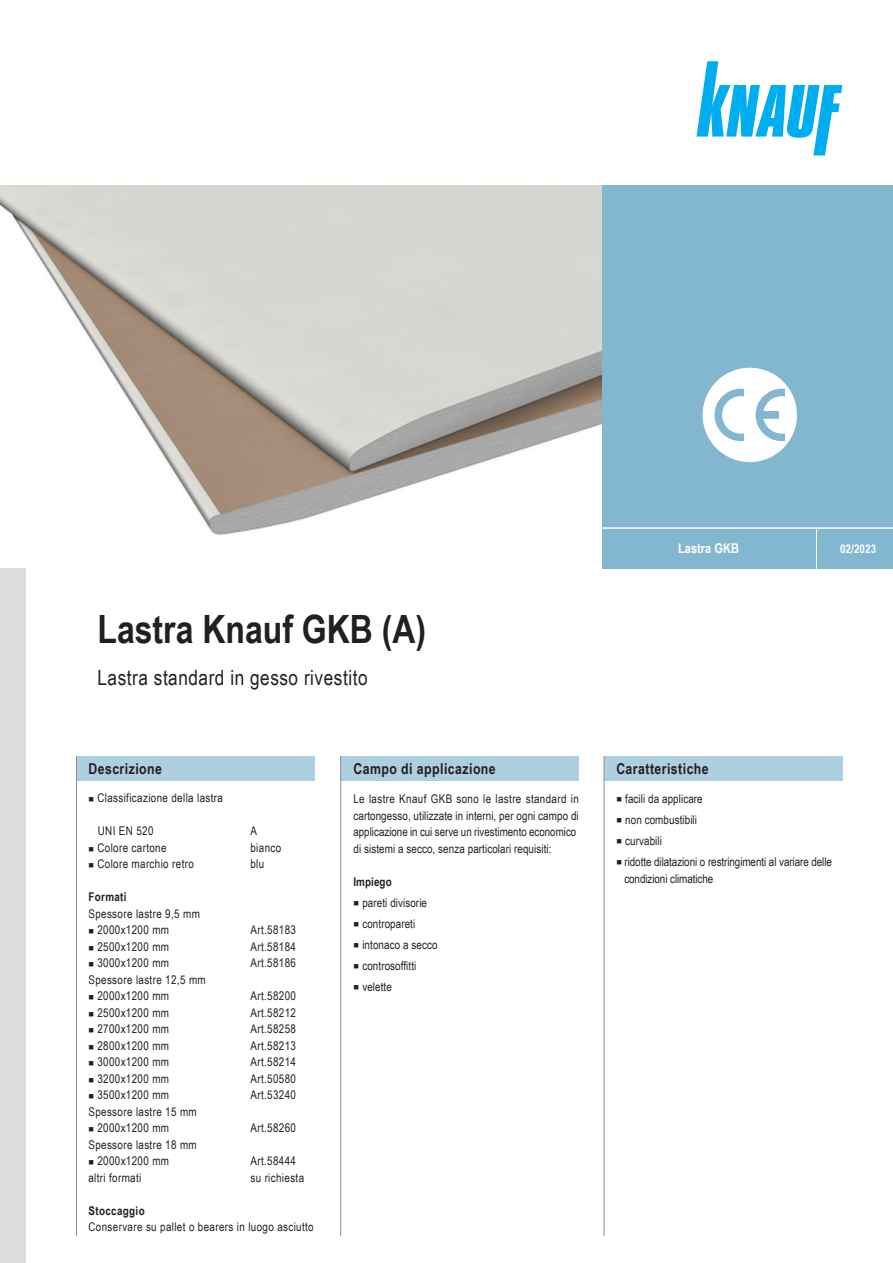
<style>
.page{position:relative;width:893px;height:1263px;background:#fff}
.page>*{position:absolute;margin:0;border:0;box-sizing:border-box;transform-origin:0 0}
.t1{font:700 39px "Arial Narrow";color:#231f20}
.t2{font:21px "Arial Narrow";letter-spacing:.025em;color:#231f20}
.t3{font:700 15px "Arial Narrow";letter-spacing:.03em;color:#231f20}
.t4{font:700 13.5px "Arial Narrow";color:#fff}
.t5{font:12px "Arial Narrow";letter-spacing:.03em;color:#231f20}
.t6{font:12px/16.5px "Arial Narrow";letter-spacing:.005em;color:#231f20}
.t7{font:12px/16.5px "Arial Narrow";letter-spacing:-.005em;color:#231f20}
.t8{font:700 12px "Arial Narrow";letter-spacing:.03em;color:#231f20}
.t9{font:500 condensed 12px "Futura";color:#fff}
.t10{font:700 12px "Arial Narrow";letter-spacing:.005em;color:#231f20}
.s1{font-family:"Arial Narrow";font-weight:700;font-stretch:normal}
</style>
<div class="page">
<div style="left:0;top:554px;width:26px;height:709px;background:#dcdddf"></div>
<div style="left:77px;top:756px;width:238px;height:25px;background:#aecfe0"></div>
<div style="left:341px;top:756px;width:238px;height:25px;background:#aecfe0"></div>
<div style="left:604px;top:756px;width:238px;height:25px;background:#aecfe0"></div>
<svg style="left:696px;top:61px;width:146px;height:94px"></svg>
<hr style="left:76px;top:756px;width:1px;height:480px;background:#869096">
<hr style="left:340px;top:756px;width:1px;height:480px;background:#869096">
<hr style="left:604px;top:756px;width:1px;height:480px;background:#869096">
<div style="left:0;top:185px;width:604px;height:383px;background:#fff"></div>
<img style="left:0;top:185px;width:604px;height:350px">
<div style="left:602px;top:186px;width:291px;height:383px;background:#82b7cf"></div>
<hr style="left:602px;top:527px;width:291px;height:2px;background:#fff">
<hr style="left:816px;top:528px;width:1px;height:41px;background:#fff">
<div style="left:703px;top:368px;width:94px;height:94px;background:#fff;border-radius:50%"></div>
<svg style="left:714px;top:388px;width:30px;height:53px"></svg>
<svg style="left:755px;top:388px;width:30px;height:53px"></svg>
<h1 class="t1" style="left:98px;top:607px;width:330px">Lastra Knauf GKB (A)</h1>
<h2 class="t2" style="left:98px;top:666px;width:272px">Lastra standard in gesso rivestito</h2>
<p class="t4" style="left:678px;top:538px;width:62px">Lastra GKB</p>
<p class="t9" style="left:805px;top:541px;width:73px">07/2016<span class="s1">02/2023</span></p>
<p class="t3" style="left:88px;top:760px;width:75px">Descrizione</p>
<p class="t3" style="left:353px;top:760px;width:144px">Campo di applicazione</p>
<p class="t3" style="left:616px;top:760px;width:94px">Caratteristiche</p>
<p class="t5" style="left:88px;top:791px;width:136px">■ Classificazione della lastra</p>
<p class="t5" style="left:98px;top:824px;width:57px">UNI EN 520</p>
<p class="t5" style="left:250px;top:824px;width:8px">A</p>
<p class="t5" style="left:88px;top:840px;width:80px">■ Colore cartone</p>
<p class="t5" style="left:250px;top:840px;width:32px">bianco</p>
<p class="t5" style="left:88px;top:857px;width:107px">■ Colore marchio retro</p>
<p class="t5" style="left:250px;top:857px;width:15px">blu</p>
<p class="t8" style="left:88px;top:890px;width:40px">Formati</p>
<p class="t5" style="left:88px;top:906px;width:113px">Spessore lastre 9,5 mm</p>
<p class="t5" style="left:88px;top:923px;width:82px">■ 2000x1200 mm</p>
<p class="t5" style="left:250px;top:923px;width:47px">Art.58183</p>
<p class="t5" style="left:88px;top:939px;width:82px">■ 2500x1200 mm</p>
<p class="t5" style="left:250px;top:939px;width:47px">Art.58184</p>
<p class="t5" style="left:88px;top:956px;width:82px">■ 3000x1200 mm</p>
<p class="t5" style="left:250px;top:956px;width:47px">Art.58186</p>
<p class="t5" style="left:88px;top:972px;width:119px">Spessore lastre 12,5 mm</p>
<p class="t5" style="left:88px;top:989px;width:82px">■ 2000x1200 mm</p>
<p class="t5" style="left:250px;top:989px;width:47px">Art.58200</p>
<p class="t5" style="left:88px;top:1005px;width:82px">■ 2500x1200 mm</p>
<p class="t5" style="left:250px;top:1005px;width:47px">Art.58212</p>
<p class="t5" style="left:88px;top:1022px;width:82px">■ 2700x1200 mm</p>
<p class="t5" style="left:250px;top:1022px;width:47px">Art.58258</p>
<p class="t5" style="left:88px;top:1038px;width:82px">■ 2800x1200 mm</p>
<p class="t5" style="left:250px;top:1038px;width:47px">Art.58213</p>
<p class="t5" style="left:88px;top:1055px;width:82px">■ 3000x1200 mm</p>
<p class="t5" style="left:250px;top:1055px;width:47px">Art.58214</p>
<p class="t5" style="left:88px;top:1071px;width:82px">■ 3200x1200 mm</p>
<p class="t5" style="left:250px;top:1071px;width:47px">Art.50580</p>
<p class="t5" style="left:88px;top:1088px;width:82px">■ 3500x1200 mm</p>
<p class="t5" style="left:250px;top:1088px;width:47px">Art.53240</p>
<p class="t5" style="left:88px;top:1104px;width:110px">Spessore lastre 15 mm</p>
<p class="t5" style="left:88px;top:1121px;width:82px">■ 2000x1200 mm</p>
<p class="t5" style="left:250px;top:1121px;width:47px">Art.58260</p>
<p class="t5" style="left:88px;top:1137px;width:110px">Spessore lastre 18 mm</p>
<p class="t5" style="left:88px;top:1154px;width:82px">■ 2000x1200 mm</p>
<p class="t5" style="left:250px;top:1154px;width:47px">Art.58444</p>
<p class="t5" style="left:88px;top:1170px;width:54px">altri formati</p>
<p class="t5" style="left:250px;top:1170px;width:55px">su richiesta</p>
<p class="t8" style="left:88px;top:1203px;width:58px">Stoccaggio</p>
<p class="t5" style="left:88px;top:1220px;width:227px">Conservare su pallet o bearers in luogo asciutto</p>
<p class="t6" style="left:353px;top:791px;width:227px">Le lastre Knauf GKB sono le lastre standard in cartongesso, utilizzate in interni, per ogni campo di applicazione in cui serve un rivestimento economico di sistemi a secco, senza particolari requisiti:</p>
<p class="t10" style="left:353px;top:874px;width:40px">Impiego</p>
<p class="t6" style="left:353px;top:894px;width:75px">■ pareti divisorie</p>
<p class="t6" style="left:353px;top:915px;width:63px">■ contropareti</p>
<p class="t6" style="left:353px;top:936px;width:86px">■ intonaco a secco</p>
<p class="t6" style="left:353px;top:957px;width:64px">■ controsoffitti</p>
<p class="t6" style="left:353px;top:978px;width:40px">■ velette</p>
<p class="t6" style="left:616px;top:791px;width:88px">■ facili da applicare</p>
<p class="t6" style="left:616px;top:812px;width:82px">■ non combustibili</p>
<p class="t6" style="left:616px;top:833px;width:47px">■ curvabili</p>
<p class="t7" style="left:624px;top:854px;width:209px;text-indent:-8px">■ ridotte dilatazioni o restringimenti al variare delle condizioni climatiche</p>
</div>
